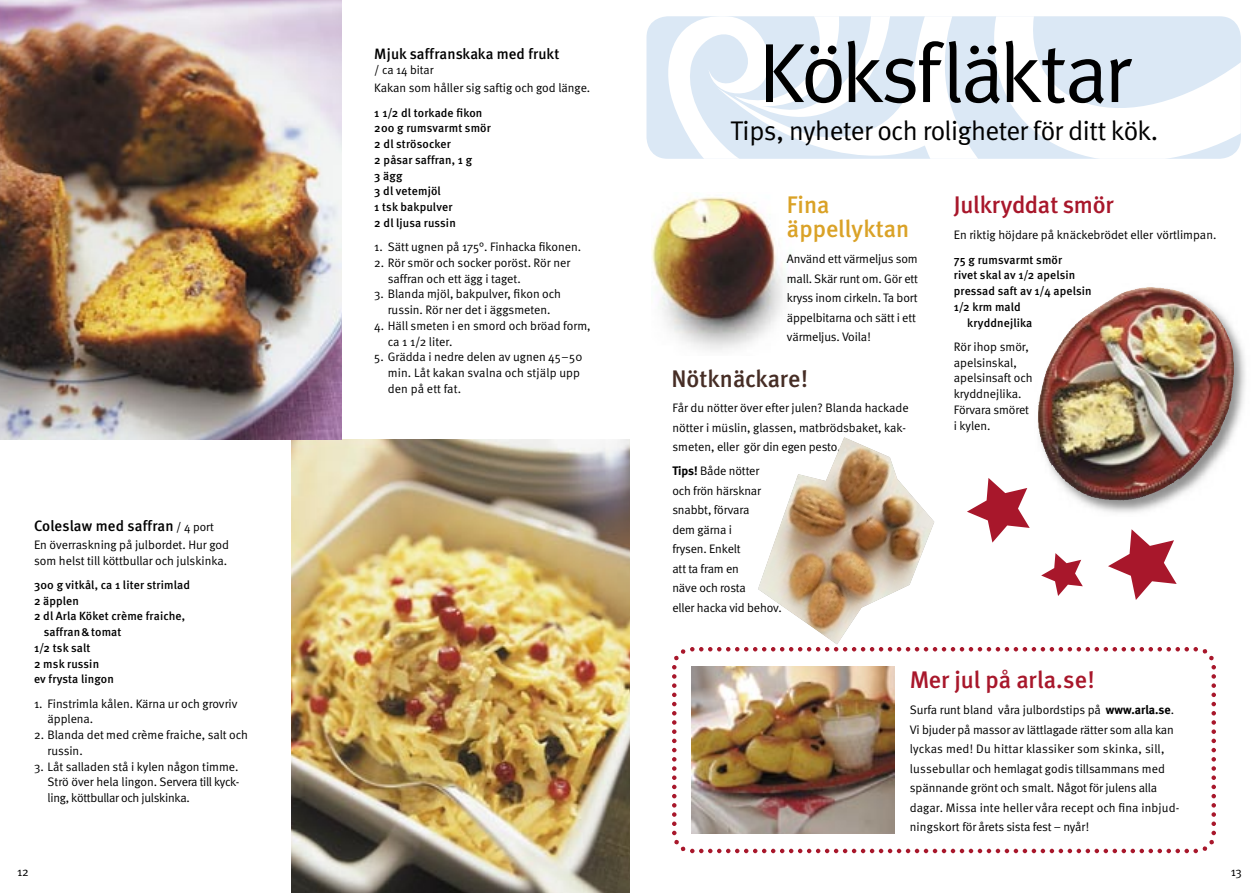
<style>
.page{position:relative;width:1259px;height:893px;background:#fff}
.page>*{position:absolute;margin:0;border:0;box-sizing:border-box;transform-origin:0 0}
.t1{font:84px "Meta Normal";letter-spacing:-.04em;color:#000}
.t2{font:27px "Meta Normal";letter-spacing:-.02em;color:#000}
.t3{font:500 24px "Meta";letter-spacing:-.01em;color:#a8172b}
.t4{font:500 24px/24px "Meta";color:#daa227}
.t5{font:500 24px "Meta";color:#462d25}
.t6{font:500 15px "Meta";letter-spacing:.01em;color:#000}
.t7{font:12.3px/19.5px "Meta Normal";letter-spacing:-.005em;color:#000}
.t8{font:12px "Meta Normal";letter-spacing:-.005em;color:#000}
.t9{font:500 11.85px/15.8px "Meta";letter-spacing:.015em;color:#000}
.s1{font-family:"Meta Normal";font-weight:400;font-size:12px}
.s2{font-family:"Meta";font-weight:700}
</style>
<div class="page">
<img style="left:652px;top:197px;width:133px;height:153px">
<img style="left:291px;top:439px;width:338px;height:454px">
<img style="left:0;top:0;width:341px;height:439px">
<svg style="left:1182px;top:16px;width:58px;height:143px;fill:#dbe8f5"></svg>
<svg style="left:646px;top:16px;width:536px;height:143px"></svg>
<svg style="left:672px;top:647px;width:544px;height:206px"></svg>
<img style="left:691px;top:666px;width:203px;height:167px">
<img style="left:1037px;top:287px;width:208px;height:226px">
<img style="left:1184px;top:297px;width:50px;height:179px">
<img style="left:758px;top:437px;width:176px;height:207px">
<svg style="left:837px;top:447px;width:3px;height:7px"></svg>
<svg style="left:967px;top:478px;width:62px;height:65px"></svg>
<svg style="left:1041px;top:553px;width:41px;height:43px"></svg>
<svg style="left:1108px;top:529px;width:68px;height:71px"></svg>
<p class="t6" style="left:34px;top:517px;width:181px">Coleslaw med saffran <span class="s1">/ 4 port</span></p>
<p class="t7" style="left:34px;top:536px;width:196px;line-height:15.8px">En överraskning på julbordet. Hur god som helst till köttbullar och julskinka.</p>
<p class="t9" style="left:34px;top:577px;width:157px">300 g vitkål, ca 1 liter strimlad</p>
<p class="t9" style="left:34px;top:593px;width:47px">2 äpplen</p>
<p class="t9" style="left:34px;top:609px;width:153px">2 dl Arla Köket crème fraiche,</p>
<p class="t9" style="left:44px;top:624px;width:79px">saffran&amp;tomat</p>
<p class="t9" style="left:34px;top:640px;width:58px">1/2 tsk salt</p>
<p class="t9" style="left:34px;top:656px;width:67px">2 msk russin</p>
<p class="t9" style="left:34px;top:672px;width:81px">ev frysta lingon</p>
<p class="t7" style="left:48px;top:695px;width:191px;line-height:15.8px;text-indent:-14px">1. Finstrimla kålen. Kärna ur och grovriv äpplena.</p>
<p class="t7" style="left:48px;top:727px;width:202px;line-height:15.8px;text-indent:-14px">2. Blanda det med crème fraiche, salt och russin.</p>
<p class="t7" style="left:48px;top:758px;width:193px;line-height:15.8px;text-align:justify;text-indent:-14px">3. Låt salladen stå i kylen någon timme.<br>Strö över hela lingon. Servera till kyck&shy;ling, köttbullar och julskinka.</p>
<p class="t7" style="left:17px;top:862px;width:13px">12</p>
<p class="t6" style="left:374px;top:45px;width:187px">Mjuk saffranskaka med frukt</p>
<p class="t8" style="left:374px;top:63px;width:61px">/ ca 14 bitar</p>
<p class="t7" style="left:374px;top:78px;width:217px">Kakan som håller sig saftig och god länge.</p>
<p class="t9" style="left:374px;top:105px;width:118px">1 1/2 dl torkade fikon<br>200 g rumsvarmt smör<br>2 dl strösocker<br>2 påsar saffran, 1 g<br>3 ägg<br>3 dl vetemjöl<br>1 tsk bakpulver<br>2 dl ljusa russin</p>
<p class="t7" style="left:374px;top:237px;width:208px">1. Sätt ugnen på 175°. Finhacka fikonen.</p>
<p class="t7" style="left:388px;top:255px;width:184px;line-height:15.8px;text-indent:-14px">2. Rör smör och socker poröst. Rör ner saffran och ett ägg i taget.</p>
<p class="t7" style="left:374px;top:286px;width:188px;line-height:15.8px;text-align:center">3. Blanda mjöl, bakpulver, fikon och russin. Rör ner det i äggsmeten.</p>
<p class="t7" style="left:388px;top:318px;width:204px;line-height:15.8px;text-indent:-14px">4. Häll smeten i en smord och bröad form, ca 1 1/2 liter.</p>
<p class="t7" style="left:388px;top:349px;width:196px;line-height:15.8px;text-indent:-14px">5. Grädda i nedre delen av ugnen 45–50 min. Låt kakan svalna och stjälp upp den på ett fat.</p>
<h1 class="t1" style="left:758px;top:24px;width:373px">Köksfläktar</h1>
<h2 class="t2" style="left:730px;top:115px;width:429px">Tips, nyheter och roligheter för ditt kök.</h2>
<h3 class="t4" style="left:787px;top:194px;width:124px">Fina äppellyktan</h3>
<p class="t7" style="left:787px;top:249px;width:133px">Använd ett värmeljus som mall. Skär runt om. Gör ett kryss inom cirkeln. Ta bort äppelbitarna och sätt i ett värmeljus. Voila!</p>
<h3 class="t5" style="left:671px;top:364px;width:138px">Nötknäckare!</h3>
<p class="t7" style="left:672px;top:398px;width:238px">Får du nötter över efter julen? Blanda hackade nötter i müslin, glassen, matbrödsbaket, kak&shy;smeten, eller gör din egen pesto.</p>
<p class="t7" style="left:672px;top:461px;width:111px"><span class="s2">Tips!</span> Både nötter<br>och frön härsknar snabbt, förvara<br>dem gärna i<br>frysen. Enkelt<br>att ta fram en<br>näve och rosta<br>eller hacka vid behov.</p>
<h3 class="t3" style="left:954px;top:191px;width:161px">Julkryddat smör</h3>
<p class="t7" style="left:954px;top:225px;width:264px">En riktig höjdare på knäckebrödet eller vörtlimpan.</p>
<p class="t9" style="left:954px;top:252px;width:110px">75 g rumsvarmt smör</p>
<p class="t9" style="left:954px;top:268px;width:123px">rivet skal av 1/2 apelsin</p>
<p class="t9" style="left:954px;top:283px;width:139px">pressad saft av 1/4 apelsin</p>
<p class="t9" style="left:954px;top:299px;width:68px">1/2 krm mald</p>
<p class="t9" style="left:967px;top:315px;width:67px">kryddnejlika</p>
<p class="t7" style="left:954px;top:338px;width:80px;line-height:15.8px">Rör ihop smör, apelsinskal, apelsinsaft och kryddnejlika.<br>Förvara smöret i kylen.</p>
<h3 class="t3" style="left:909px;top:666px;width:186px">Mer jul på arla.se!</h3>
<p class="t7" style="left:909px;top:700px;width:271px">Surfa runt bland våra julbordstips på <span class="s2">www.arla.se</span>.<br>Vi bjuder på massor av lättlagade rätter som alla kan lyckas med! Du hittar klassiker som skinka, sill, lussebullar och hemlagat godis tillsammans med spännande grönt och smalt. Något för julens alla dagar. Missa inte heller våra recept och fina inbjud&shy;ningskort för årets sista fest – nyår!</p>
<p class="t7" style="left:1230px;top:862px;width:13px">13</p>
</div>
